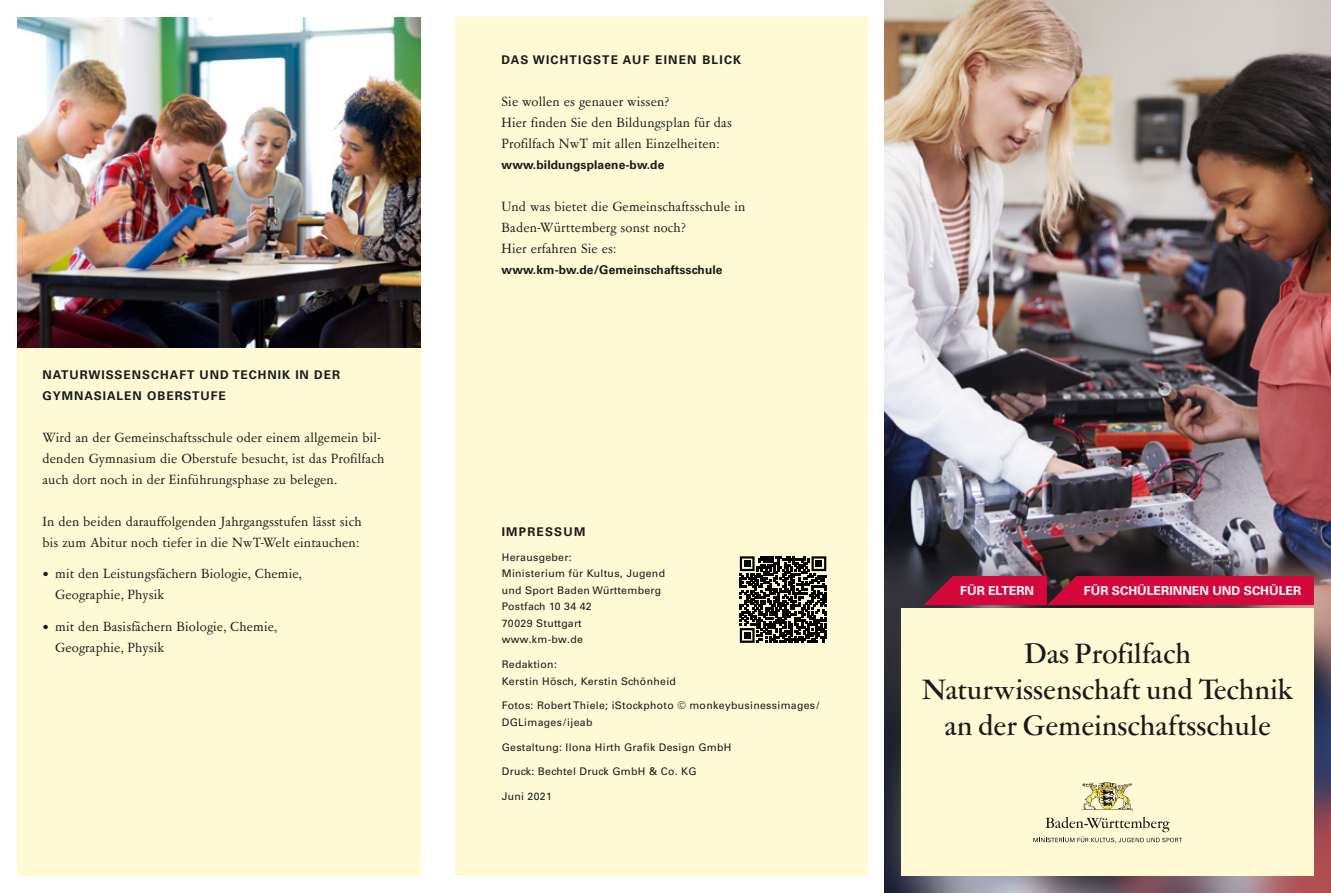
<style>
.page{position:relative;width:1331px;height:893px;background:#fff}
.page>*{position:absolute;margin:0;border:0;box-sizing:border-box;transform-origin:0 0}
.t1{font:500 31.5px/36px "Garamont Amst SHOP";letter-spacing:.02em;color:#1a1a18;text-align:center}
.t2{font:15px/21px "Garamont Amst SBOP Rom";letter-spacing:.01em;color:#1a1a18}
.t3{font:700 12.3px "Univers LT Std";color:#fff}
.t4{font:700 12px "Univers LT Std";letter-spacing:.01em;color:#1a1a18}
.t5{font:700 12px/21px "Univers LT Std";letter-spacing:.08em;color:#1a1a18}
.t6{font:700 12px "Univers LT Std";letter-spacing:.1em;color:#1a1a18}
.t7{font:10.5px/16.5px "Univers LT Std";letter-spacing:.03em;color:#1a1a18}
</style>
<div class="page">
<img style="left:884px;top:0;width:447px;height:893px">
<div style="left:901px;top:608px;width:413px;height:268px;background:#fff9d4"></div>
<img style="left:1083px;top:783px;width:50px;height:27px">
<svg style="left:1033px;top:817px;width:149px;height:25px"></svg>
<svg style="left:923px;top:576px;width:391px;height:29px;background:#c80a39"></svg>
<div style="left:455px;top:17px;width:412px;height:859px;background:#fff9d4"></div>
<div style="left:17px;top:17px;width:404px;height:859px;background:#fff9d4"></div>
<img style="left:17px;top:17px;width:404px;height:330px">
<svg style="left:740px;top:556px;width:86px;height:87px"></svg>
<div style="left:744px;top:632px;width:6px;height:7px;background:#000"></div>
<p class="t5" style="left:43px;top:364px;width:299px">NATURWISSENSCHAFT UND TECHNIK IN DER<br>GYMNASIALEN OBERSTUFE</p>
<p class="t2" style="left:43px;top:427px;width:343px">Wird an der Gemeinschaftsschule oder einem allgemein bil&shy;denden Gymnasium die Oberstufe besucht, ist das Profilfach auch dort noch in der Einführungsphase zu belegen.</p>
<p class="t2" style="left:43px;top:511px;width:321px">In den beiden darauffolgenden Jahrgangsstufen lässt sich bis zum Abitur noch tiefer in die NwT-Welt eintauchen:</p>
<p class="t2" style="left:55px;top:564px;width:248px;text-indent:-13px">• mit den Leistungsfächern Biologie, Chemie,<br>Geographie, Physik</p>
<p class="t2" style="left:55px;top:616px;width:223px;text-indent:-13px">• mit den Basisfächern Biologie, Chemie,<br>Geographie, Physik</p>
<p class="t6" style="left:502px;top:52px;width:241px">DAS WICHTIGSTE AUF EINEN BLICK</p>
<p class="t2" style="left:502px;top:91px;width:232px">Sie wollen es genauer wissen?<br>Hier finden Sie den Bildungsplan für das<br>Profilfach NwT mit allen Einzelheiten:</p>
<p class="t4" style="left:502px;top:157px;width:164px">www.bildungsplaene-bw.de</p>
<p class="t2" style="left:502px;top:196px;width:245px">Und was bietet die Gemeinschaftsschule in<br>Baden-Württemberg sonst noch?<br>Hier erfahren Sie es:</p>
<p class="t4" style="left:502px;top:262px;width:223px">www.km-bw.de/Gemeinschaftsschule</p>
<p class="t6" style="left:502px;top:525px;width:85px">IMPRESSUM</p>
<p class="t7" style="left:502px;top:549px;width:165px">Herausgeber:<br>Ministerium für Kultus, Jugend und Sport Baden Württemberg<br>Postfach 10 34 42<br>70029 Stuttgart www.km-bw.de</p>
<p class="t7" style="left:502px;top:656px;width:176px">Redaktion:<br>Kerstin Hösch, Kerstin Schönheid</p>
<p class="t7" style="left:502px;top:697px;width:319px">Fotos: Robert Thiele; iStockphoto © monkeybusinessimages/<br>DGLimages/ijeab</p>
<p class="t7" style="left:502px;top:739px;width:231px">Gestaltung: Ilona Hirth Grafik Design GmbH</p>
<p class="t7" style="left:502px;top:763px;width:196px">Druck: Bechtel Druck GmbH &amp; Co. KG</p>
<p class="t7" style="left:502px;top:788px;width:52px">Juni 2021</p>
<p class="t3" style="left:960px;top:583px;width:75px">FÜR ELTERN</p>
<p class="t3" style="left:1084px;top:583px;width:219px">FÜR SCHÜLERINNEN UND SCHÜLER</p>
<h1 class="t1" style="left:922px;top:637px;width:373px">Das Profilfach<br>Naturwissenschaft und Technik an der Gemeinschaftsschule</h1>
</div>
